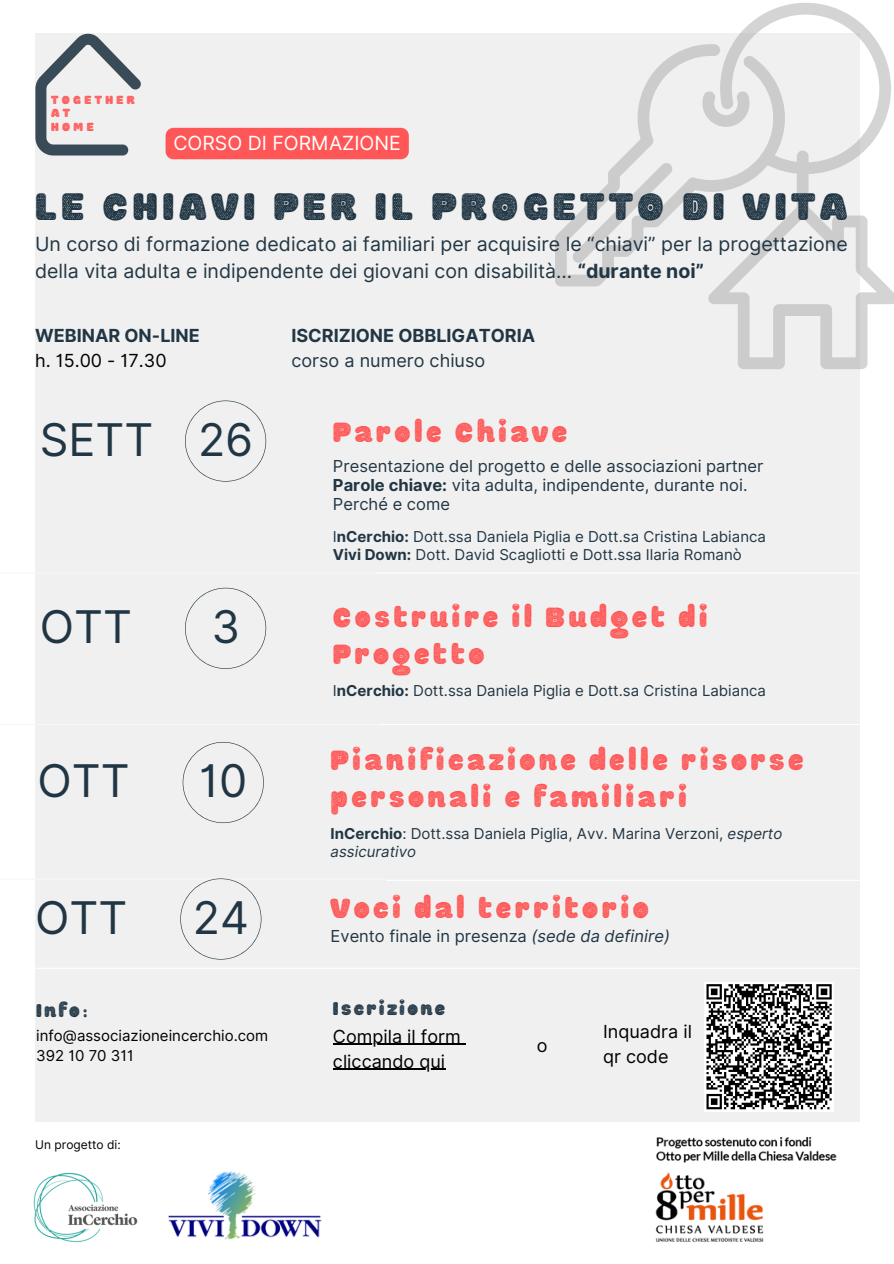
<style>
.page{position:relative;width:894px;height:1264px;background:#fff}
.page>*{position:absolute;margin:0;border:0;box-sizing:border-box;transform-origin:0 0}
.t1{font:45px "Inter";color:#213644}
.t2{font:43.5px "Aliengo";letter-spacing:.11em;color:#213644}
.t3{font:31.5px/37.2px "Aliengo";letter-spacing:.11em;color:#ff5757}
.t4{font:21px "Aliengo";letter-spacing:.11em;color:#213644}
.t5{font:19.5px/27px "Inter";color:#213644}
.t6{font:19.5px "Inter";color:#fff}
.t7{font:18px/24.8px "Inter";color:#000}
.t8{font:700 18px "Inter";color:#213644}
.t9{font:18px "Inter";color:#213644}
.t10{font:16.5px "Inter";color:#213644}
.t11{font:15px/18px "Inter";color:#213644}
.t12{font:15px "Inter";color:#000}
.t13{font:13.35px "Aliengo";letter-spacing:.255em;color:#ff5757}
.t14{font:12px "Inter";color:#000}
.s1{font-weight:700}
.s2{font-style:italic}
</style>
<div class="page">
<div style="left:35px;top:34px;width:824px;height:1087px;background:#f1f0f0"></div>
<svg style="left:555px;top:3px;width:338px;height:366px"></svg>
<svg style="left:35px;top:34px;width:106px;height:121px"></svg>
<img style="left:185px;top:1171px;width:137px;height:69px">
<img style="left:655px;top:1137px;width:182px;height:105px">
<img style="left:33px;top:1172px;width:152px;height:71px">
<svg style="left:185px;top:400px;width:81px;height:81px"></svg>
<svg style="left:185px;top:587px;width:81px;height:82px"></svg>
<svg style="left:183px;top:742px;width:81px;height:81px"></svg>
<hr style="left:0;top:572px;width:375px;height:1px;background:#f7f7f9">
<hr style="left:375px;top:572px;width:518px;height:1px;background:#fff">
<hr style="left:378px;top:724px;width:515px;height:1px;background:#fff">
<hr style="left:0;top:724px;width:378px;height:1px;background:#f7f7f9">
<hr style="left:26px;top:967px;width:867px;height:1px;background:#fff">
<div style="left:704px;top:981px;width:129px;height:130px;background:#fff"></div>
<svg style="left:706px;top:984px;width:126px;height:126px"></svg>
<div style="left:165px;top:128px;width:243px;height:31px;background:#ff5757"></div>
<hr style="left:333px;top:1043px;width:127px;height:1px;background:#000">
<hr style="left:333px;top:1068px;width:112px;height:1px;background:#000">
<hr style="left:0;top:878px;width:385px;height:1px;background:#f7f7f9">
<hr style="left:385px;top:879px;width:508px;height:1px;background:#fff">
<svg style="left:180px;top:878px;width:81px;height:81px"></svg>
<p class="t13" style="left:51px;top:89px;width:85px">TOGETHER</p>
<p class="t13" style="left:51px;top:103px;width:21px">A T</p>
<p class="t13" style="left:51px;top:116px;width:44px">HOME</p>
<p class="t6" style="left:173px;top:131px;width:229px">CORSO DI FORMAZIONE</p>
<p class="t2" style="left:35px;top:174px;width:813px">LE CHIAVI PER IL PROGETTO DI VITA</p>
<p class="t5" style="left:35px;top:230px;width:813px">Un corso di formazione dedicato ai familiari per acquisire le “chiavi” per la progettazione della vita adulta e indipendente dei giovani con disabilità... <span class="s1">“durante noi”</span></p>
<p class="t8" style="left:35px;top:325px;width:166px">WEBINAR ON-LINE</p>
<p class="t7" style="left:35px;top:348px;width:133px">h. 15.00 - 17.30</p>
<p class="t1" style="left:40px;top:412px;width:115px">SETT</p>
<p class="t1" style="left:198px;top:412px;width:57px">26</p>
<p class="t1" style="left:40px;top:600px;width:94px">OTT</p>
<p class="t1" style="left:37px;top:754px;width:94px">OTT</p>
<p class="t1" style="left:211px;top:600px;width:30px">3</p>
<p class="t1" style="left:199px;top:754px;width:50px">10</p>
<p class="t8" style="left:291px;top:325px;width:245px">ISCRIZIONE OBBLIGATORIA</p>
<p class="t9" style="left:291px;top:349px;width:195px">corso a numero chiuso</p>
<p class="t3" style="left:333px;top:413px;width:235px">Parole Chiave</p>
<p class="t10" style="left:333px;top:456px;width:432px">Presentazione del progetto e delle associazioni partner</p>
<p class="t10" style="left:333px;top:475px;width:416px"><span class="s1">Parole chiave:</span> vita adulta, indipendente, durante noi.</p>
<p class="t10" style="left:333px;top:494px;width:118px">Perché e come</p>
<p class="t11" style="left:333px;top:527px;width:434px">I<span class="s1">nCerchio:</span> Dott.ssa Daniela Piglia e Dott.sa Cristina Labianca</p>
<p class="t11" style="left:333px;top:545px;width:410px"><span class="s1">Vivi Down:</span> Dott. David Scagliotti e Dott.ssa Ilaria Romanò</p>
<p class="t3" style="left:333px;top:598px;width:376px">Costruire il Budget di<br>Progetto</p>
<p class="t11" style="left:333px;top:681px;width:434px">I<span class="s1">nCerchio:</span> Dott.ssa Daniela Piglia e Dott.sa Cristina Labianca</p>
<p class="t3" style="left:330px;top:741px;width:474px">Pianificazione delle risorse personali e familiari</p>
<p class="t11" style="left:330px;top:824px;width:453px"><span class="s1">InCerchio</span>: Dott.ssa Daniela Piglia, Avv. Marina Verzoni, <span class="s2">esperto assicurativo</span></p>
<p class="t1" style="left:35px;top:890px;width:94px">OTT</p>
<p class="t1" style="left:193px;top:890px;width:58px">24</p>
<p class="t3" style="left:330px;top:889px;width:319px">Voci dal territorio</p>
<p class="t10" style="left:330px;top:925px;width:341px">Evento finale in presenza <span class="s2">(sede da definire)</span></p>
<p class="t4" style="left:36px;top:995px;width:54px">Info:</p>
<p class="t12" style="left:36px;top:1026px;width:233px">info@associazioneincerchio.com</p>
<p class="t12" style="left:36px;top:1046px;width:99px">392 10 70 311</p>
<p class="t14" style="left:35px;top:1137px;width:87px">Un progetto di:</p>
<p class="t4" style="left:333px;top:993px;width:114px">Iscrizione</p>
<p class="t7" style="left:333px;top:1023px;width:129px">Compila il form</p>
<p class="t7" style="left:333px;top:1048px;width:114px">cliccando qui</p>
<p class="t7" style="left:537px;top:1032px;width:12px">o</p>
<p class="t7" style="left:603px;top:1019px;width:90px">Inquadra il qr code</p>
</div>
